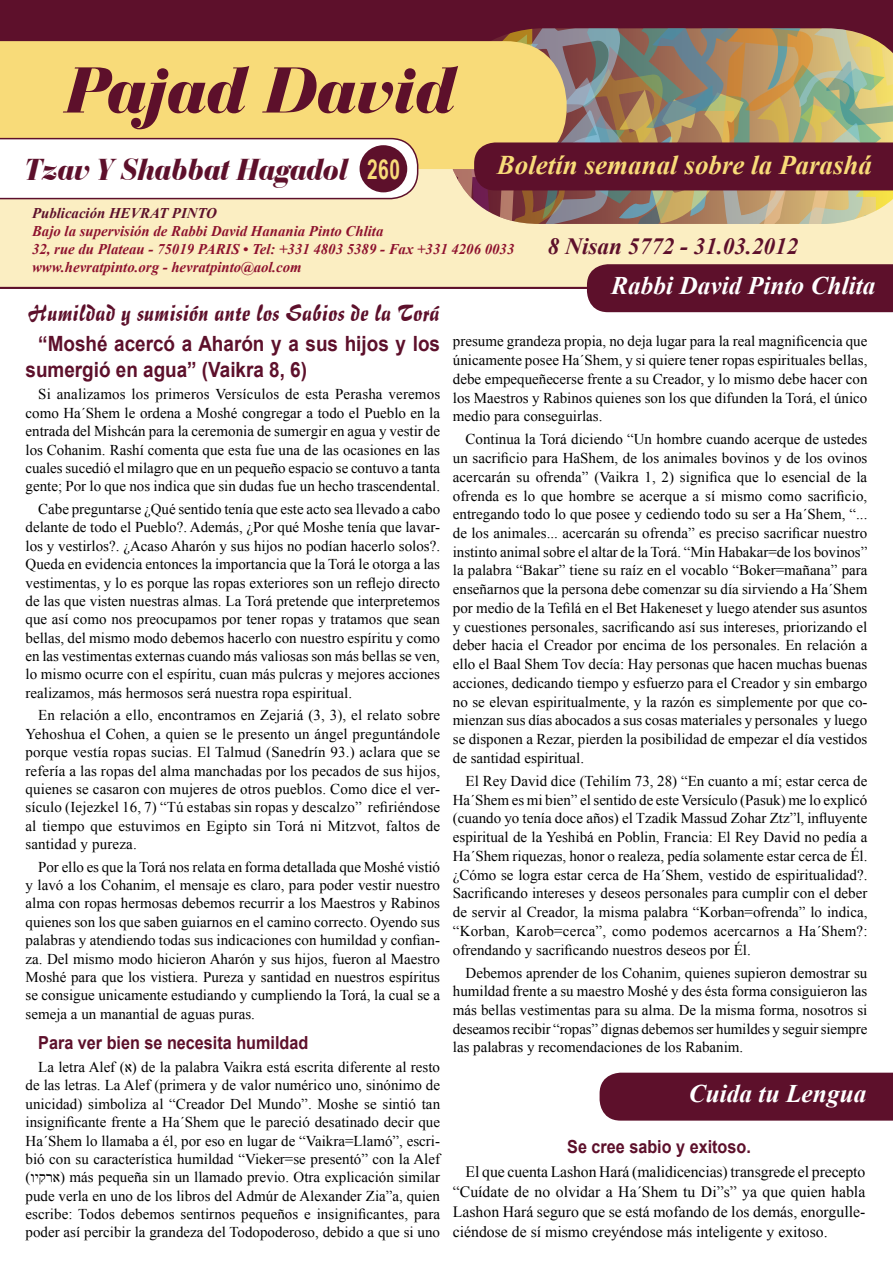
<style>
.page{position:relative;width:893px;height:1263px;background:#fff}
.page>*{position:absolute;margin:0;border:0;box-sizing:border-box;transform-origin:0 0}
.t1{font:italic 900 67.65px "Bauer Bodoni BT";color:#5d102b}
.t2{font:italic 900 31.5px "Bauer Bodoni BT";color:#5d102b;scale:.9 1}
.t3{font:700 27.45px "Arial Narrow";color:#f8db79;scale:.85 1}
.t4{font:italic 700 27px "Times New Roman";color:#f8db79}
.t5{font:25.5px "Impuls BT";color:#5d102b}
.t6{font:italic 700 25.35px "Times New Roman";color:#fff}
.t7{font:italic 700 23.25px "Times New Roman";color:#5d102b}
.t8{font:700 21px/25.7px "Arial";color:#5d102b;scale:.9 1}
.t9{font:700 18px "Arial";color:#5d102b;scale:.9 1}
.t10{font:15.75px/20.1px "Times New Roman";color:#000;text-align:justify}
.t11{font:15px/18.8px "Times New Roman";color:#000;text-align:justify}
.t12{font:italic 700 14.85px/17.7px "Times New Roman";color:#8e122e}
.t13{font:italic 700 14.85px "Times New Roman";color:#5d102b}
</style>
<div class="page">
<div style="left:0;top:1px;width:893px;height:288px;background:#fbeec2"></div>
<div style="left:0;top:0;width:893px;height:77px;background:#5d102b"></div>
<div style="left:0;top:41px;width:444px;height:128px;background:#f8db79"></div>
<svg style="left:0;top:138px;width:418px;height:61px;background:#f6f2f3"></svg>
<div style="left:360px;top:145px;width:47px;height:47px;background:#5d102b;border-radius:50%"></div>
<hr style="left:0;top:287px;width:620px;height:2px;background:#5d102b">
<div style="left:587px;top:264px;width:306px;height:48px;background:#5d102b"></div>
<svg style="left:444px;top:28px;width:449px;height:196px;background:#a07e62"></svg>
<div style="left:600px;top:1073px;width:293px;height:47px;background:#5d102b"></div>
<h1 class="t1" style="left:67px;top:48px;width:391px">Pajad David</h1>
<h2 class="t2" style="left:26px;top:150px;width:361px">Tzav Y Shabbat Hagadol</h2>
<h3 class="t3" style="left:367px;top:149px;width:40px">260</h3>
<h3 class="t4" style="left:497px;top:146px;width:377px">Boletín semanal sobre la Parashá</h3>
<p class="t13" style="left:32px;top:203px;width:186px">Publicación HEVRAT PINTO</p>
<p class="t12" style="left:32px;top:222px;width:484px">Bajo la supervisión de Rabbi David Hanania Pinto Chlita<br>32, rue du Plateau - 75019 PARIS • Tel: +331 4803 5389 - Fax +331 4206 0033 www.hevratpinto.org - hevratpinto@aol.com</p>
<h3 class="t5" style="left:28px;top:298px;width:414px">Humildad y sumisión ante los Sabios de la Torá</h3>
<h3 class="t7" style="left:548px;top:230px;width:252px">8 Nisan 5772 - 31.03.2012</h3>
<h3 class="t6" style="left:611px;top:268px;width:266px">Rabbi David Pinto Chlita</h3>
<h3 class="t8" style="left:26px;top:332px;width:462px;text-indent:13px">“Moshé acercó a Aharón y a sus hijos y los sumergió en agua” (Vaikra 8, 6)</h3>
<p class="t11" style="left:26px;top:385px;width:416px;line-height:18.3px;text-indent:13px">Si analizamos los primeros Versículos de esta Perasha veremos como Ha´Shem le ordena a Moshé congregar a todo el Pueblo en la entrada del Mishcán para la ceremonia de sumergir en agua y vestir de los Cohanim. Rashí comenta que esta fue una de las ocasiones en las cuales sucedió el milagro que en un pequeño espacio se contuvo a tanta gente; Por lo que nos indica que sin dudas fue un hecho trascendental.</p>
<p class="t11" style="left:26px;top:499px;width:416px;text-indent:13px">Cabe preguntarse ¿Qué sentido tenía que este acto sea llevado a cabo delante de todo el Pueblo?. Además, ¿Por qué Moshe tenía que lavar&shy;los y vestirlos?. ¿Acaso Aharón y sus hijos no podían hacerlo solos?.<br>Queda en evidencia entonces la importancia que la Torá le otorga a las vestimentas, y lo es porque las ropas exteriores son un reflejo directo de las que visten nuestras almas. La Torá pretende que interpretemos que así como nos preocupamos por tener ropas y tratamos que sean bellas, del mismo modo debemos hacerlo con nuestro espíritu y como en las vestimentas externas cuando más valiosas son más bellas se ven, lo mismo ocurre con el espíritu, cuan más pulcras y mejores acciones realizamos, más hermosos será nuestra ropa espiritual.</p>
<p class="t11" style="left:26px;top:706px;width:416px;text-indent:13px">En relación a ello, encontramos en Zejariá (3, 3), el relato sobre Yehoshua el Cohen, a quien se le presento un ángel preguntándole porque vestía ropas sucias. El Talmud (Sanedrín 93.) aclara que se refería a las ropas del alma manchadas por los pecados de sus hijos, quienes se casaron con mujeres de otros pueblos. Como dice el ver&shy;sículo (Iejezkel 16, 7) “Tú estabas sin ropas y descalzo” refiriéndose al tiempo que estuvimos en Egipto sin Torá ni Mitzvot, faltos de santidad y pureza.</p>
<p class="t11" style="left:26px;top:857px;width:416px;line-height:18.3px;text-indent:13px">Por ello es que la Torá nos relata en forma detallada que Moshé vistió y lavó a los Cohanim, el mensaje es claro, para poder vestir nuestro alma con ropas hermosas debemos recurrir a los Maestros y Rabinos quienes son los que saben guiarnos en el camino correcto. Oyendo sus palabras y atendiendo todas sus indicaciones con humildad y confian&shy;za. Del mismo modo hicieron Aharón y sus hijos, fueron al Maestro Moshé para que los vistiera. Pureza y santidad en nuestros espíritus se consigue unicamente estudiando y cumpliendo la Torá, la cual se a semeja a un manantial de aguas puras.</p>
<p class="t9" style="left:38px;top:1031px;width:302px">Para ver bien se necesita humildad</p>
<p class="t11" style="left:26px;top:1057px;width:416px;text-indent:13px">La letra Alef (א ( de la palabra Vaikra está escrita diferente al resto de las letras. La Alef (primera y de valor numérico uno, sinónimo de unicidad) simboliza al “Creador Del Mundo”. Moshe se sintió tan insignificante frente a Ha´Shem que le pareció desatinado decir que Ha´Shem lo llamaba a él, por eso en lugar de “Vaikra=Llamó”, escri&shy;bió con su característica humildad “Vieker=se presentó” con la Alef ( ארקי ו ( más pequeña sin un llamado previo. Otra explicación similar pude verla en uno de los libros del Admúr de Alexander Zia”a, quien escribe: Todos debemos sentirnos pequeños e insignificantes, para poder así percibir la grandeza del Todopoderoso, debido a que si uno</p>
<p class="t11" style="left:453px;top:332px;width:416px">presume grandeza propia, no deja lugar para la real magnificencia que únicamente posee Ha´Shem, y si quiere tener ropas espirituales bellas, debe empequeñecerse frente a su Creador, y lo mismo debe hacer con los Maestros y Rabinos quienes son los que difunden la Torá, el único medio para conseguirlas.</p>
<p class="t11" style="left:453px;top:430px;width:416px;text-indent:13px">Continua la Torá diciendo “Un hombre cuando acerque de ustedes un sacrificio para HaShem, de los animales bovinos y de los ovinos acercarán su ofrenda” (Vaikra 1, 2) significa que lo esencial de la ofrenda es lo que hombre se acerque a sí mismo como sacrificio, entregando todo lo que posee y cediendo todo su ser a Ha´Shem, “... de los animales... acercarán su ofrenda” es preciso sacrificar nuestro instinto animal sobre el altar de la Torá. “Min Habakar=de los bovinos” la palabra “Bakar” tiene su raíz en el vocablo “Boker=mañana” para enseñarnos que la persona debe comenzar su día sirviendo a Ha´Shem por medio de la Tefilá en el Bet Hakeneset y luego atender sus asuntos y cuestiones personales, sacrificando así sus intereses, priorizando el deber hacia el Creador por encima de los personales. En relación a ello el Baal Shem Tov decía: Hay personas que hacen muchas buenas acciones, dedicando tiempo y esfuerzo para el Creador y sin embargo no se elevan espiritualmente, y la razón es simplemente por que co&shy;mienzan sus días abocados a sus cosas materiales y personales y luego se disponen a Rezar, pierden la posibilidad de empezar el día vestidos de santidad espiritual.</p>
<p class="t11" style="left:453px;top:771px;width:416px;text-indent:13px">El Rey David dice (Tehilím 73, 28) “En cuanto a mí; estar cerca de Ha´Shem es mi bien” el sentido de este Versículo (Pasuk) me lo explicó (cuando yo tenía doce años) el Tzadik Massud Zohar Ztz”l, influyente espiritual de la Yeshibá en Poblin, Francia: El Rey David no pedía a Ha´Shem riquezas, honor o realeza, pedía solamente estar cerca de Él. ¿Cómo se logra estar cerca de Ha´Shem, vestido de espiritualidad?.<br>Sacrificando intereses y deseos personales para cumplir con el deber de servir al Creador, la misma palabra “Korban=ofrenda” lo indica, “Korban, Karob=cerca”, como podemos acercarnos a Ha´Shem?: ofrendando y sacrificando nuestros deseos por Él.</p>
<p class="t11" style="left:453px;top:963px;width:416px;text-indent:13px">Debemos aprender de los Cohanim, quienes supieron demostrar su humildad frente a su maestro Moshé y des ésta forma consiguieron las más bellas vestimentas para su alma. De la misma forma, nosotros si deseamos recibir “ropas” dignas debemos ser humildes y seguir siempre las palabras y recomendaciones de los Rabanim.</p>
<h3 class="t6" style="left:689px;top:1076px;width:179px">Cuida tu Lengua</h3>
<p class="t9" style="left:567px;top:1134px;width:206px">Se cree sabio y exitoso.</p>
<p class="t10" style="left:453px;top:1161px;width:414px;text-indent:13px">El que cuenta Lashon Hará (malidicencias) transgrede el precepto “Cuídate de no olvidar a Ha´Shem tu Di”s” ya que quien habla Lashon Hará seguro que se está mofando de los demás, enorgulle&shy;ciéndose de sí mismo creyéndose más inteligente y exitoso.</p>
</div>
